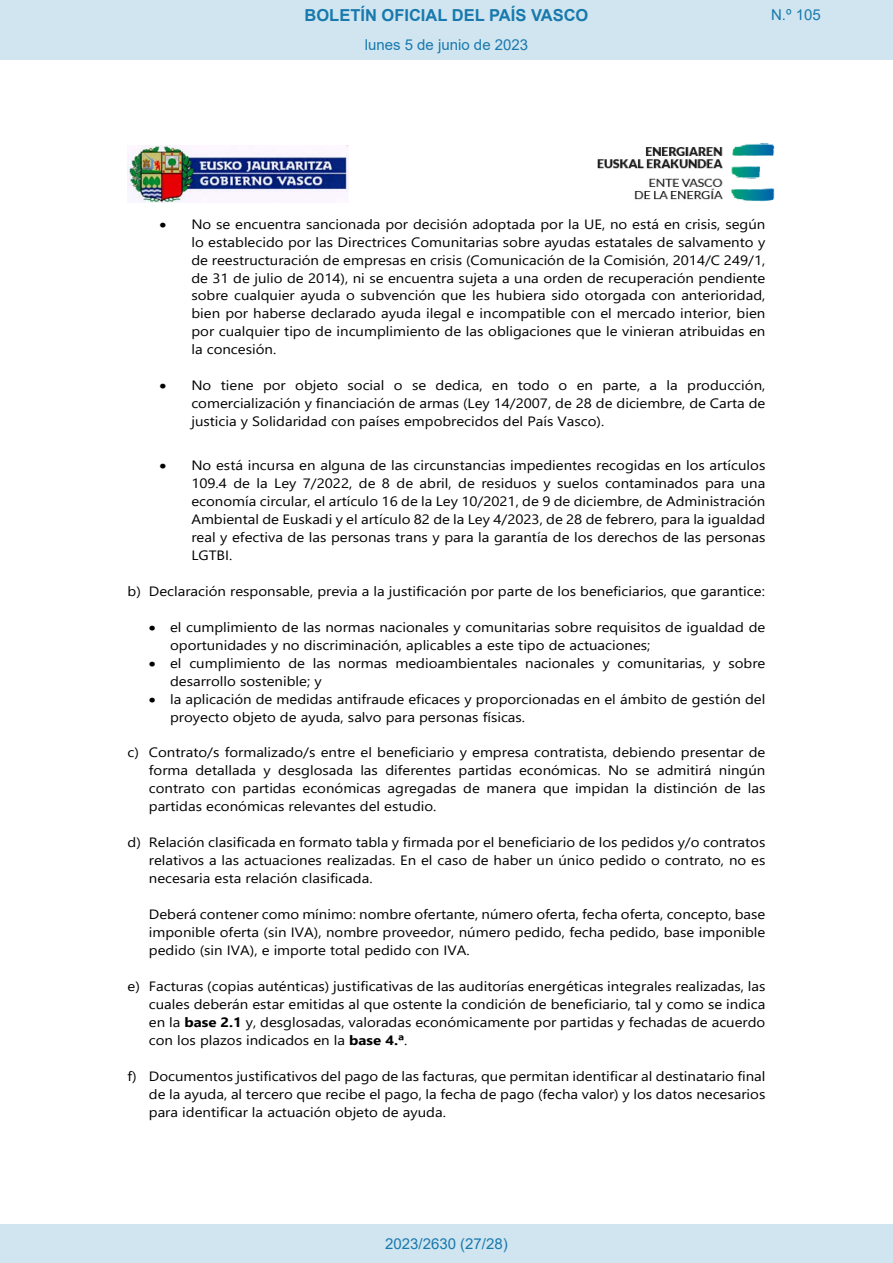
<style>
.page{position:relative;width:893px;height:1263px;background:#fff}
.page>*{position:absolute;margin:0;border:0;box-sizing:border-box;transform-origin:0 0}
.t1{font:700 16.5px "Arial";color:#1879ad}
.Paginacion_Centro{font:15px "Arial";color:#1879ad}
.t2{font:13.5px/18px "Segoe UI";color:#000;text-align:justify;scale:1.11 1}
.s1{font-weight:700}
</style>
<div class="page">
<img style="left:128px;top:146px;width:221px;height:56px">
<img style="left:598px;top:144px;width:176px;height:58px">
<div style="left:0;top:0;width:893px;height:60px;background:#d0e5f0"></div>
<div style="left:0;top:1225px;width:893px;height:38px;background:#d0e5f0"></div>
<p class="t1" style="left:305px;top:3px;width:285px">BOLETÍN OFICIAL DEL PAÍS VASCO</p>
<p class="Paginacion_Centro" style="left:771px;top:5px;width:51px">N.º 105</p>
<p class="Paginacion_Centro" style="left:365px;top:35px;width:165px">lunes 5 de junio de 2023</p>
<p class="t2" style="left:191px;top:214px;width:519px;text-indent:-32px">• No se encuentra sancionada por decisión adoptada por la UE, no está en crisis, según lo establecido por las Directrices Comunitarias sobre ayudas estatales de salvamento y de reestructuración de empresas en crisis (Comunicación de la Comisión, 2014/C 249/1, de 31 de julio de 2014), ni se encuentra sujeta a una orden de recuperación pendiente sobre cualquier ayuda o subvención que les hubiera sido otorgada con anterioridad, bien por haberse declarado ayuda ilegal e incompatible con el mercado interior, bien por cualquier tipo de incumplimiento de las obligaciones que le vinieran atribuidas en la concesión.</p>
<p class="t2" style="left:191px;top:375px;width:519px;text-indent:-32px">• No tiene por objeto social o se dedica, en todo o en parte, a la producción, comercialización y financiación de armas (Ley 14/2007, de 28 de diciembre, de Carta de justicia y Solidaridad con países empobrecidos del País Vasco).</p>
<p class="t2" style="left:191px;top:455px;width:519px;text-indent:-32px">• No está incursa en alguna de las circunstancias impedientes recogidas en los artículos 109.4 de la Ley 7/2022, de 8 de abril, de residuos y suelos contaminados para una economía circular, el artículo 16 de la Ley 10/2021, de 9 de diciembre, de Administración Ambiental de Euskadi y el artículo 82 de la Ley 4/2023, de 28 de febrero, para la igualdad real y efectiva de las personas trans y para la garantía de los derechos de las personas LGTBI.</p>
<p class="t2" style="left:128px;top:581px;width:576px">b) Declaración responsable, previa a la justificación por parte de los beneficiarios, que garantice:</p>
<p class="t2" style="left:170px;top:617px;width:538px;text-indent:-21px">• el cumplimiento de las normas nacionales y comunitarias sobre requisitos de igualdad de oportunidades y no discriminación, aplicables a este tipo de actuaciones;</p>
<p class="t2" style="left:170px;top:653px;width:538px;text-indent:-21px">• el cumplimiento de las normas medioambientales nacionales y comunitarias, y sobre desarrollo sostenible; y</p>
<p class="t2" style="left:170px;top:689px;width:538px;text-indent:-21px">• la aplicación de medidas antifraude eficaces y proporcionadas en el ámbito de gestión del proyecto objeto de ayuda, salvo para personas físicas.</p>
<p class="t2" style="left:149px;top:742px;width:557px;text-indent:-21px">c) Contrato/s formalizado/s entre el beneficiario y empresa contratista, debiendo presentar de forma detallada y desglosada las diferentes partidas económicas. No se admitirá ningún contrato con partidas económicas agregadas de manera que impidan la distinción de las partidas económicas relevantes del estudio.</p>
<p class="t2" style="left:149px;top:832px;width:557px;text-indent:-21px">d) Relación clasificada en formato tabla y firmada por el beneficiario de los pedidos y/o contratos relativos a las actuaciones realizadas. En el caso de haber un único pedido o contrato, no es necesaria esta relación clasificada.</p>
<p class="t2" style="left:149px;top:904px;width:557px">Deberá contener como mínimo: nombre ofertante, número oferta, fecha oferta, concepto, base imponible oferta (sin IVA), nombre proveedor, número pedido, fecha pedido, base imponible pedido (sin IVA), e importe total pedido con IVA.</p>
<p class="t2" style="left:149px;top:976px;width:557px;text-indent:-21px">e) Facturas (copias auténticas) justificativas de las auditorías energéticas integrales realizadas, las cuales deberán estar emitidas al que ostente la condición de beneficiario, tal y como se indica en la <span class="s1">base 2.1</span> y, desglosadas, valoradas económicamente por partidas y fechadas de acuerdo con los plazos indicados en la <span class="s1">base 4.ª</span>.</p>
<p class="t2" style="left:149px;top:1066px;width:557px;text-indent:-21px">f) Documentos justificativos del pago de las facturas, que permitan identificar al destinatario final de la ayuda, al tercero que recibe el pago, la fecha de pago (fecha valor) y los datos necesarios para identificar la actuación objeto de ayuda.</p>
<p class="Paginacion_Centro" style="left:385px;top:1234px;width:124px">2023/2630 (27/28)</p>
</div>
